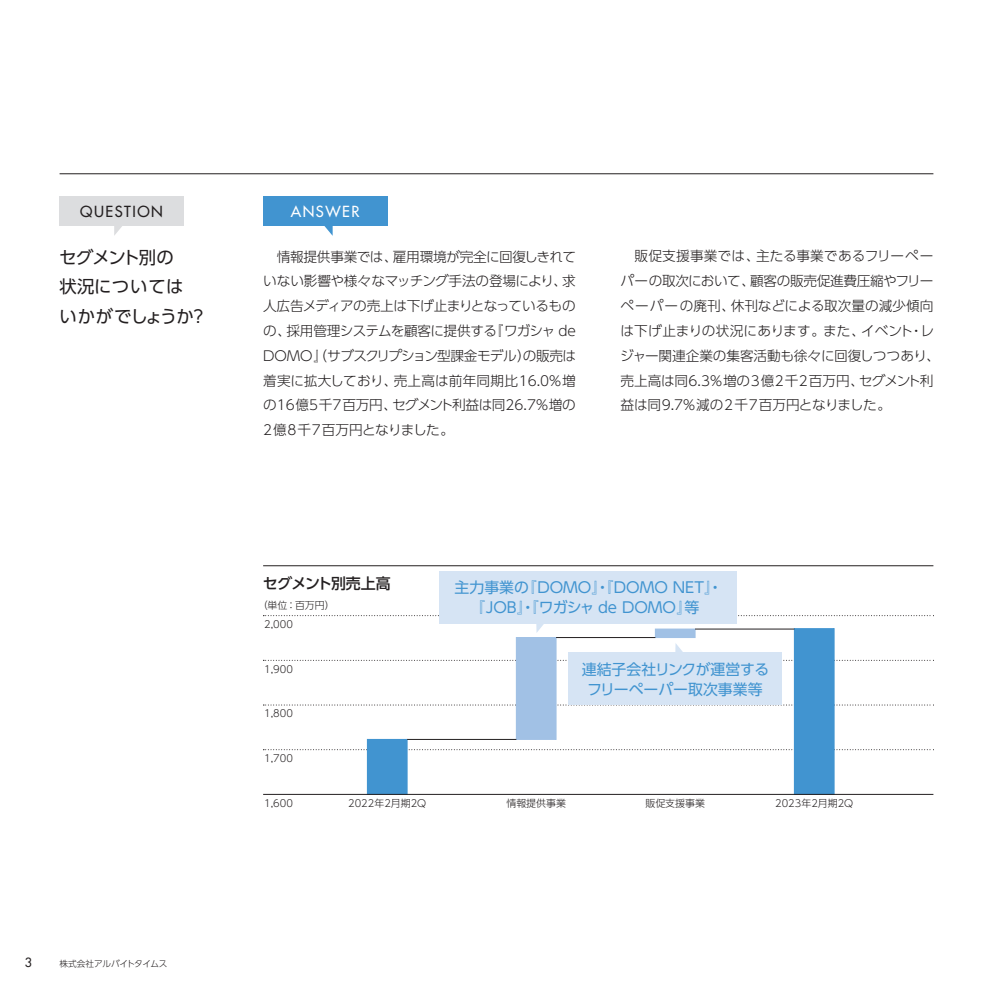
<style>
.page{position:relative;width:993px;height:993px;background:#fff}
.page>*{position:absolute;margin:0;border:0;box-sizing:border-box;transform-origin:0 0}
.t1{font:17.32px/29.8px "UD Shin Go Pr 6 N";letter-spacing:-.02em;color:#231f20}
.t2{font:14.88px/19.8px "UD Shin Go Pr 6 N";color:#4194d0;text-align:center}
.t3{font:500 14.88px "UD Shin Go Pr 6 N";letter-spacing:-.04em;color:#231f20}
.t4{font:14.88px "Futura";letter-spacing:.1em;color:#231f20}
.t5{font:14.88px "Futura";letter-spacing:.1em;color:#fff}
.t6{font:300 13.65px/24.8px "UD Shin Go Pr 6 N";letter-spacing:-.005em;color:#231f20;text-align:justify}
.t7{font:12.42px "Futura";color:#231f20}
.t8{font:300 9.97px/19.1px "UD Shin Go Pr 6 N";color:#231f20}
.t9{font:300 8.75px "UD Shin Go Pr 6 N";letter-spacing:-.03em;color:#231f20}
</style>
<div class="page">
<div style="left:60px;top:196px;width:124px;height:30px;background:#dcdddf"></div>
<svg style="left:114px;top:226px;width:8px;height:10px"></svg>
<div style="left:263px;top:196px;width:124px;height:30px;background:#4194d0"></div>
<svg style="left:324px;top:226px;width:8px;height:9px"></svg>
<hr style="left:60px;top:173px;width:873px;height:1px;background:#231f20">
<hr style="left:263px;top:565px;width:670px;height:1px;background:#231f20">
<svg style="left:263px;top:704px;width:671px;height:1px"></svg>
<svg style="left:263px;top:749px;width:671px;height:1px"></svg>
<div style="left:367px;top:739px;width:40px;height:55px;background:#4194d0"></div>
<div style="left:794px;top:628px;width:39px;height:166px;background:#4194d0"></div>
<div style="left:793px;top:628px;width:41px;height:166px;border:1px solid #4194d0"></div>
<div style="left:516px;top:637px;width:40px;height:102px;background:#a1c1e5"></div>
<div style="left:655px;top:629px;width:39px;height:8px;background:#a1c1e5"></div>
<hr style="left:407px;top:738px;width:109px;height:1px;background:#231f20">
<hr style="left:556px;top:637px;width:99px;height:1px;background:#231f20">
<hr style="left:263px;top:793px;width:670px;height:1px;background:#231f20">
<div style="left:439px;top:570px;width:298px;height:53px;background:#d6e4f4"></div>
<div style="left:568px;top:652px;width:213px;height:52px;background:#d6e4f4"></div>
<svg style="left:263px;top:615px;width:671px;height:17px"></svg>
<svg style="left:263px;top:642px;width:671px;height:18px"></svg>
<p class="t4" style="left:80px;top:201px;width:84px">QUESTION</p>
<p class="t5" style="left:291px;top:201px;width:70px">ANSWER</p>
<p class="t1" style="left:59px;top:241px;width:149px">セグメント別の<br>状況については<br>いかがでしょうか？</p>
<p class="t7" style="left:25px;top:953px;width:9px">3</p>
<p class="t9" style="left:60px;top:956px;width:109px">株式会社アルバイトタイムス</p>
<p class="t6" style="left:263px;top:243px;width:314px">　情報提供事業では、雇用環境が完全に回復しきれていない影響や様々なマッチング手法の登場により、求人広告メディアの売上は下げ止まりとなっているものの、採用管理システムを顧客に提供する『ワガシャ de DOMO』（サブスクリプション型課金モデル）の販売は着実に拡大しており、売上高は前年同期比16.0%増の16億5千7百万円、セグメント利益は同26.7%増の2億8千7百万円となりました。</p>
<p class="t6" style="left:620px;top:243px;width:321px;text-align:left">　販促支援事業では、主たる事業であるフリーペーパーの取次において、顧客の販売促進費圧縮やフリーペーパーの廃刊、休刊などによる取次量の減少傾向は下げ止まりの状況にあります。また、イベント・レジャー関連企業の集客活動も徐々に回復しつつあり、売上高は同6.3%増の3億2千2百万円、セグメント利益は同9.7%減の2千7百万円となりました。</p>
<p class="t3" style="left:263px;top:571px;width:129px">セグメント別売上高</p>
<p class="t8" style="left:264px;top:595px;width:72px;text-indent:-6px">（単位：百万円）<br>2,000</p>
<p class="t8" style="left:264px;top:658px;width:30px">1,900</p>
<p class="t8" style="left:264px;top:703px;width:30px">1,800</p>
<p class="t8" style="left:264px;top:748px;width:30px">1,700</p>
<p class="t8" style="left:264px;top:792px;width:30px">1,600</p>
<p class="t8" style="left:348px;top:792px;width:80px">2022年2月期2Q</p>
<p class="t8" style="left:506px;top:792px;width:61px">情報提供事業</p>
<p class="t8" style="left:645px;top:792px;width:61px">販促支援事業</p>
<p class="t8" style="left:775px;top:792px;width:80px">2023年2月期2Q</p>
<p class="t2" style="left:454px;top:576px;width:269px">主力事業の『DOMO』・『DOMO NET』・『JOB』・『ワガシャ de DOMO』等</p>
<p class="t2" style="left:581px;top:658px;width:189px">連結子会社リンクが運営するフリーペーパー取次事業等</p>
</div>
